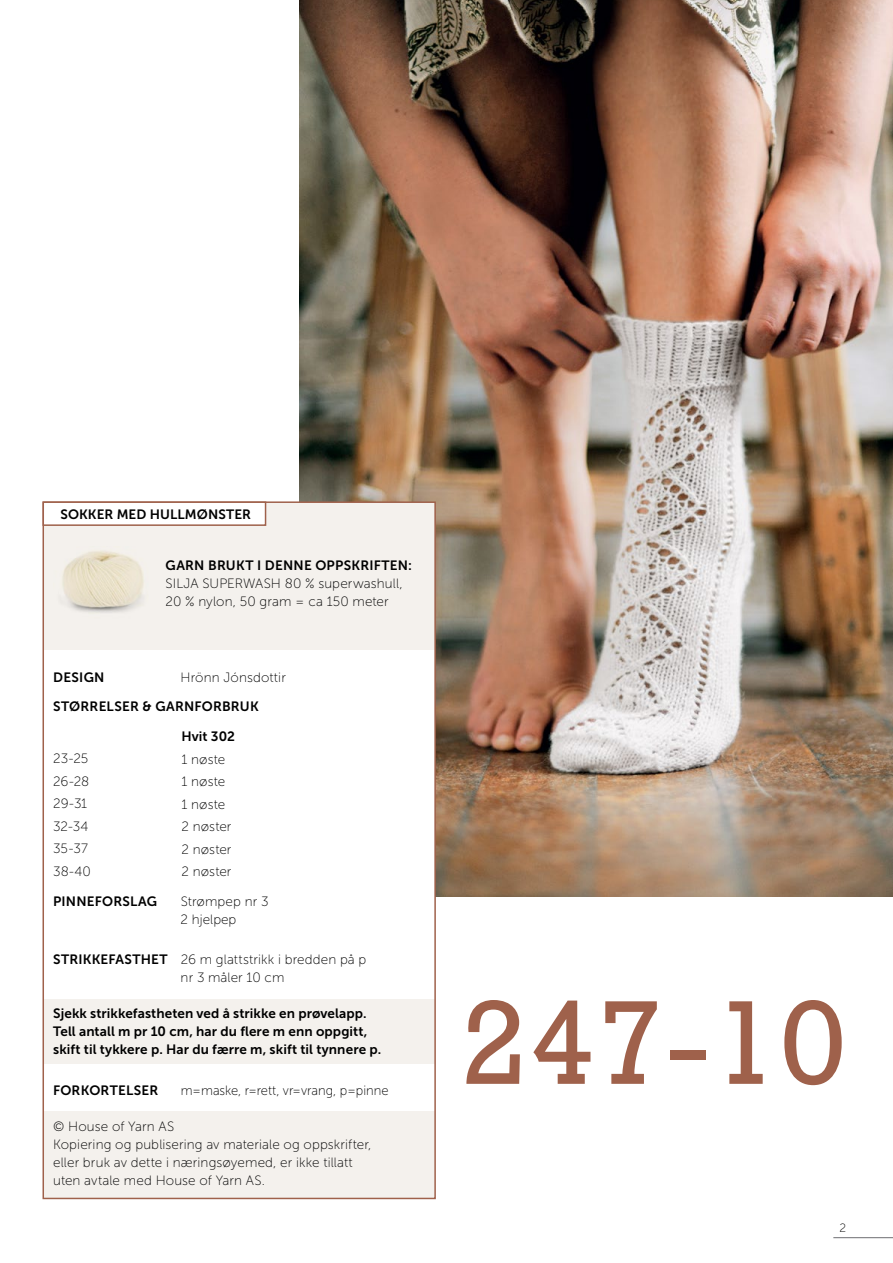
<style>
.page{position:relative;width:893px;height:1263px;background:#fff}
.page>*{position:absolute;margin:0;border:0;box-sizing:border-box;transform-origin:0 0}
.t1{font:121.5px "Rockwell";color:#9f614b}
.INNHOLD{font:13.5px/22.5px "Museo Sans 100";letter-spacing:.005em;color:#000}
.INNHOLD-2{font:13.5px "Museo Sans 700";letter-spacing:.01em;color:#000}
.INNHOLD-3{font:13.5px "Museo Sans 100";letter-spacing:.005em;color:#000;scale:.96 1}
.INNHOLD-_Opps{font:13.5px "Museo Sans 700";letter-spacing:.005em;color:#000}
.t2{font:12px "Museo Sans 100";color:#000}
.s1{font-family:"Museo Sans 700"}
</style>
<div class="page">
<hr style="left:833px;top:1237px;width:60px;height:1px;background:#6d6e71">
<img style="left:300px;top:0;width:593px;height:896px">
<div style="left:43px;top:502px;width:392px;height:697px;background:#fff"></div>
<div style="left:43px;top:502px;width:392px;height:148px;background:#f4f1ed"></div>
<div style="left:43px;top:1111px;width:392px;height:88px;background:#f4f1ed"></div>
<div style="left:43px;top:1000px;width:392px;height:64px;background:#f4f1ed"></div>
<div style="left:43px;top:501px;width:393px;height:698px;border:2px solid #9f614b"></div>
<div style="left:43px;top:501px;width:223px;height:25px;background:#fff;border:2px solid #9f614b"></div>
<img style="left:62px;top:550px;width:82px;height:63px">
<p class="INNHOLD-_Opps" style="left:61px;top:507px;width:192px">SOKKER MED HULLMØNSTER</p>
<p class="INNHOLD-2" style="left:166px;top:558px;width:248px">GARN BRUKT I DENNE OPPSKRIFTEN:</p>
<p class="INNHOLD" style="left:166px;top:572px;width:239px">SILJA SUPERWASH 80 % superwashull,</p>
<p class="INNHOLD" style="left:166px;top:590px;width:225px">20 % nylon, 50 gram = ca 150 meter</p>
<p class="INNHOLD-2" style="left:53px;top:669px;width:53px">DESIGN</p>
<p class="INNHOLD" style="left:181px;top:666px;width:107px">Hrönn Jónsdottir</p>
<p class="INNHOLD-2" style="left:53px;top:699px;width:207px">STØRRELSER &amp; GARNFORBRUK</p>
<p class="INNHOLD" style="left:53px;top:747px;width:39px">23-25<br>26-28<br>29-31<br>32-34<br>35-37<br>38-40</p>
<p class="INNHOLD-2" style="left:181px;top:729px;width:55px">Hvit 302</p>
<p class="INNHOLD" style="left:181px;top:748px;width:45px">1 nøste</p>
<p class="INNHOLD" style="left:181px;top:770px;width:45px">1 nøste</p>
<p class="INNHOLD" style="left:181px;top:793px;width:45px">1 nøste</p>
<p class="INNHOLD" style="left:181px;top:815px;width:52px">2 nøster</p>
<p class="INNHOLD" style="left:181px;top:838px;width:52px">2 nøster</p>
<p class="INNHOLD" style="left:181px;top:860px;width:52px">2 nøster</p>
<p class="INNHOLD-2" style="left:53px;top:894px;width:105px">PINNEFORSLAG</p>
<p class="INNHOLD" style="left:181px;top:890px;width:89px">Strømpep nr 3</p>
<p class="INNHOLD" style="left:181px;top:908px;width:57px">2 hjelpep</p>
<p class="INNHOLD" style="left:53px;top:949px;width:315px"><span class="s1">STRIKKEFASTHET</span> 26 m glattstrikk i bredden på p</p>
<p class="INNHOLD" style="left:181px;top:967px;width:105px">nr 3 måler 10 cm</p>
<p class="INNHOLD-2" style="left:53px;top:1006px;width:315px">Sjekk strikkefastheten ved å strikke en prøvelapp.</p>
<p class="INNHOLD-2" style="left:53px;top:1024px;width:316px">Tell antall m pr 10 cm, har du flere m enn oppgitt,</p>
<p class="INNHOLD-2" style="left:53px;top:1042px;width:330px">skift til tykkere p. Har du færre m, skift til tynnere p.</p>
<p class="INNHOLD-2" style="left:53px;top:1083px;width:107px">FORKORTELSER</p>
<p class="INNHOLD-3" style="left:181px;top:1083px;width:218px">m=maske, r=rett, vr=vrang, p=pinne</p>
<p class="INNHOLD" style="left:53px;top:1115px;width:123px">© House of Yarn AS</p>
<p class="INNHOLD" style="left:53px;top:1133px;width:320px">Kopiering og publisering av materiale og oppskrifter,</p>
<p class="INNHOLD" style="left:53px;top:1151px;width:301px">eller bruk av dette i næringsøyemed, er ikke tillatt</p>
<p class="INNHOLD" style="left:53px;top:1169px;width:214px">uten avtale med House of Yarn AS.</p>
<p class="t1" style="left:462px;top:972px;width:386px">247-10</p>
<p class="t2" style="left:839px;top:1221px;width:8px">2</p>
</div>
